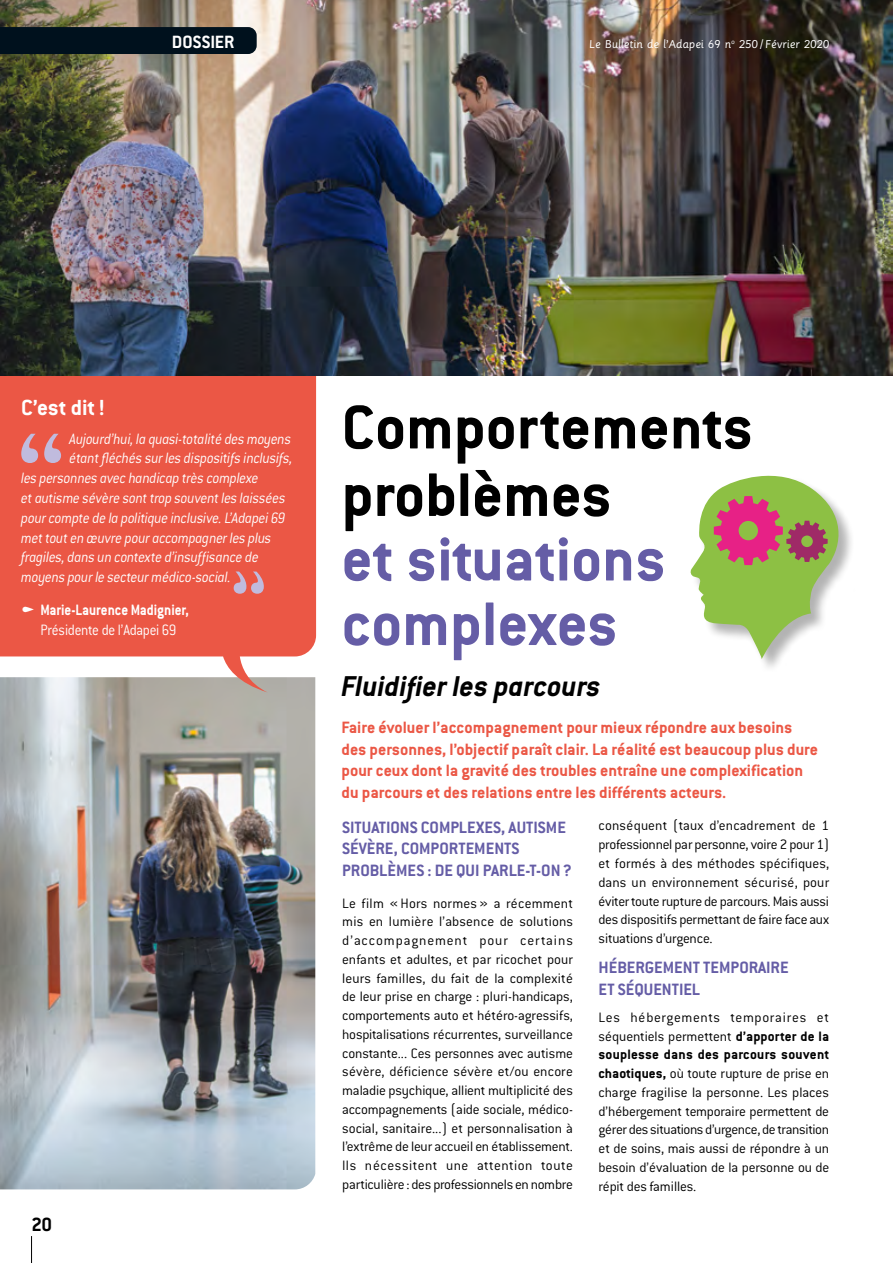
<style>
.page{position:relative;width:893px;height:1263px;background:#fff}
.page>*{position:absolute;margin:0;border:0;box-sizing:border-box;transform-origin:0 0}
.t1{font:700 67.5px/67.5px "Conduit ITC";color:#000}
.t2{font:700 67.5px/64.5px "Conduit ITC";color:#655da6}
.t3{font:italic 700 31.5px "Conduit ITC";color:#000}
.t4{font:700 24px "Conduit ITC";letter-spacing:-.01em;color:#fff}
.t5{font:700 21px "Conduit ITC";color:#000}
.t6{font:700 19.5px "Conduit ITC";color:#fff}
.t7{font:700 18px/21.6px "Conduit ITC";color:#eb5745}
.t8{font:700 18px/21.6px "Conduit ITC";color:#655da6}
.t9{font:italic 300 16.5px "Conduit ITC";letter-spacing:-.015em;color:#fff;scale:.9 1}
.t10{font:700 16.5px "Conduit ITC";color:#fff;scale:.9 1}
.t11{font:300 16.5px "Conduit ITC";letter-spacing:-.015em;color:#fff;scale:.9 1}
.t12{font:300 15px/18.8px "Conduit ITC";letter-spacing:-.01em;color:#000;text-align:justify}
.t13{font:12.75px "Sassoon Primary";color:#fff}
.s1{font-weight:700}
</style>
<div class="page">
<img style="left:0;top:692px;width:315px;height:497px">
<svg style="left:0;top:376px;width:316px;height:316px;background:#e96655"></svg>
<div style="left:691px;top:476px;width:164px;height:199px;background:#000;opacity:.3"></div>
<svg style="left:690px;top:475px;width:156px;height:184px"></svg>
<svg style="left:21px;top:434px;width:40px;height:29px"></svg>
<svg style="left:234px;top:571px;width:30px;height:23px"></svg>
<svg style="left:31px;top:1236px;width:1px;height:27px"></svg>
<img style="left:0;top:0;width:893px;height:376px">
<div style="left:0;top:27px;width:257px;height:27px;background:#00111d"></div>
<svg style="left:23px;top:606px;width:11px;height:6px"></svg>
<h3 class="t6" style="left:172px;top:30px;width:64px">DOSSIER</h3>
<p class="t13" style="left:589px;top:37px;width:242px">Le Bulletin de l’Adapei 69 n<sup>o</sup> 250 / Février 2020</p>
<h3 class="t4" style="left:21px;top:394px;width:85px">C’est dit!</h3>
<p class="t9" style="left:70px;top:429px;width:248px">Aujourd’hui, la quasi-totalité des moyens</p>
<p class="t9" style="left:70px;top:449px;width:249px">étant fléchés sur les dispositifs inclusifs,</p>
<p class="t9" style="left:21px;top:469px;width:265px">les personnes avec handicap très complexe</p>
<p class="t9" style="left:21px;top:489px;width:295px">et autisme sévère sont trop souvent les laissées</p>
<p class="t9" style="left:21px;top:509px;width:295px">pour compte de la politique inclusive. L’Adapei 69</p>
<p class="t9" style="left:21px;top:528px;width:280px">met tout en œuvre pour accompagner les plus</p>
<p class="t9" style="left:21px;top:548px;width:266px">fragiles, dans un contexte d’insuffisance de</p>
<p class="t9" style="left:21px;top:568px;width:234px">moyens pour le secteur médico-social.</p>
<p class="t10" style="left:40px;top:600px;width:167px">Marie-Laurence Madignier,</p>
<p class="t11" style="left:40px;top:620px;width:153px">Présidente de l’Adapei 69</p>
<h3 class="t5" style="left:31px;top:1212px;width:22px">20</h3>
<h1 class="t1" style="left:342px;top:392px;width:413px">Comportements problèmes</h1>
<h1 class="t2" style="left:342px;top:526px;width:326px">et situations complexes</h1>
<h2 class="t3" style="left:342px;top:668px;width:261px">Fluidifier les parcours</h2>
<p class="t7" style="left:342px;top:716px;width:478px">Faire évoluer l’accompagnement pour mieux répondre aux besoins des personnes, l’objectif paraît clair. La réalité est beaucoup plus dure pour ceux dont la gravité des troubles entraîne une complexification du parcours et des relations entre les différents acteurs.</p>
<p class="t8" style="left:342px;top:816px;width:231px">SITUATIONS COMPLEXES, AUTISME<br>SÉVÈRE, COMPORTEMENTS<br>PROBLÈMES : DE QUI PARLE-T-ON?</p>
<p class="t12" style="left:342px;top:893px;width:232px">Le film « Hors normes » a récemment mis en lumière l’absence de solutions d’accompagnement pour certains enfants et adultes, et par ricochet pour leurs familles, du fait de la complexité de leur prise en charge : pluri-handicaps, comportements auto et hétéro-agressifs, hospitalisations récurrentes, surveillance constante... Ces personnes avec autisme sévère, déficience sévère et/ou encore maladie psychique, allient multiplicité des accompagnements (aide sociale, médico&shy;social, sanitaire...) et personnalisation à l’extrême de leur accueil en établissement.<br>Ils nécessitent une attention toute particulière : des professionnels en nombre</p>
<p class="t12" style="left:598px;top:816px;width:232px">conséquent (taux d’encadrement de 1 professionnel par personne, voire 2 pour 1) et formés à des méthodes spécifiques, dans un environnement sécurisé, pour éviter toute rupture de parcours. Mais aussi des dispositifs permettant de faire face aux situations d’urgence.</p>
<p class="t8" style="left:598px;top:956px;width:192px">HÉBERGEMENT TEMPORAIRE<br>ET SÉQUENTIEL</p>
<p class="t12" style="left:598px;top:1008px;width:232px">Les hébergements temporaires et séquentiels permettent <span class="s1">d’apporter de la souplesse dans des parcours souvent chaotiques,</span> où toute rupture de prise en charge fragilise la personne. Les places d’hébergement temporaire permettent de gérer des situations d’urgence, de transition et de soins, mais aussi de répondre à un besoin d’évaluation de la personne ou de répit des familles.</p>
</div>
